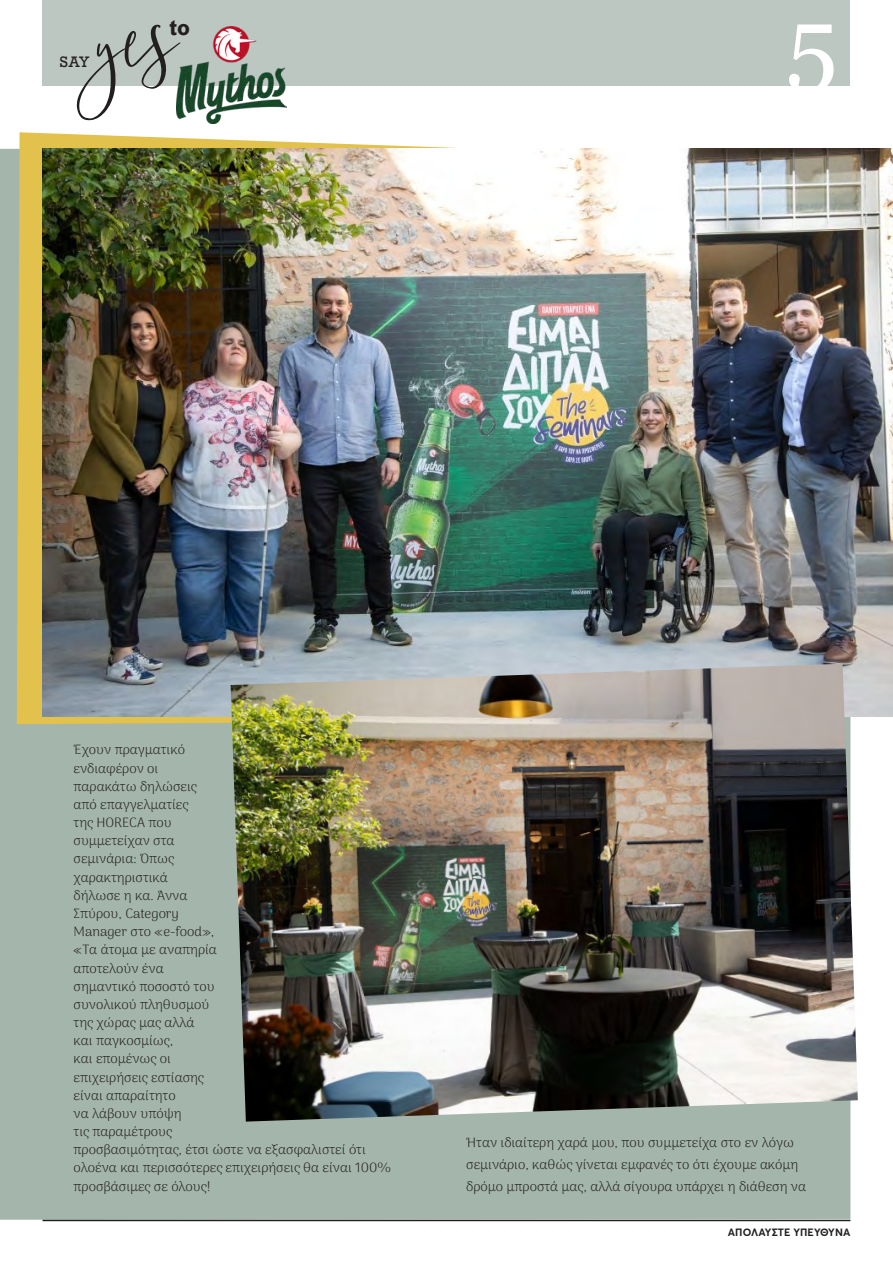
<style>
.page{position:relative;width:893px;height:1263px;background:#fff}
.page>*{position:absolute;margin:0;border:0;box-sizing:border-box;transform-origin:0 0}
.t1{font:97.5px "Georgia";color:#fff}
.t2{font:700 21px "Rockwell";color:#231f20}
.t3{font:14.25px "Rockwell";color:#231f20}
.t4{font:100 13.5px/18.1px "Arima";color:#231f20}
.t5{font:700 10.5px "Averta";letter-spacing:.01em;color:#231f20}
</style>
<div class="page">
<div style="left:0;top:149px;width:850px;height:1071px;background:#a4b5ab"></div>
<svg style="left:17px;top:132px;width:810px;height:592px;fill:#e2c14d"></svg>
<div style="left:43px;top:0;width:807px;height:85px;background:#bbc7c0"></div>
<hr style="left:43px;top:1220px;width:807px;height:1px;background:#231f20">
<svg style="left:60px;top:24px;width:117px;height:97px"></svg>
<img style="left:177px;top:27px;width:110px;height:97px">
<img style="left:43px;top:149px;width:850px;height:567px">
<img style="left:231px;top:664px;width:627px;height:457px">
<p class="t3" style="left:60px;top:53px;width:32px">SAY</p>
<h2 class="t2" style="left:169px;top:14px;width:22px">to</h2>
<h1 class="t1" style="left:786px;top:-29px;width:53px">5</h1>
<p class="t4" style="left:74px;top:741px;width:319px">Έχουν πραγματικό<br>ενδιαφέρον οι<br>παρακάτω δηλώσεις<br>από επαγγελματίες<br>της HORECA που<br>συμμετείχαν στα<br>σεμινάρια: Όπως<br>χαρακτηριστικά<br>δήλωσε η κα. Άννα<br>Σπύρου, Category<br>Manager στο «e-food»,<br>«Τα άτομα με αναπηρία<br>αποτελούν ένα<br>σημαντικό ποσοστό του<br>συνολικού πληθυσμού<br>της χώρας μας αλλά<br>και παγκοσμίως,<br>και επομένως οι<br>επιχειρήσεις εστίασης<br>είναι απαραίτητο<br>να λάβουν υπόψη<br>τις παραμέτρους<br>προσβασιμότητας, έτσι ώστε να εξασφαλιστεί ότι ολοένα και περισσότερες επιχειρήσεις θα είναι 100% προσβάσιμες σε όλους!</p>
<p class="t4" style="left:466px;top:1132px;width:341px;line-height:21.6px">Ήταν ιδιαίτερη χαρά μου, που συμμετείχα στο εν λόγω σεμινάριο, καθώς γίνεται εμφανές το ότι έχουμε ακόμη δρόμο μπροστά μας, αλλά σίγουρα υπάρχει η διάθεση να</p>
<p class="t5" style="left:728px;top:1226px;width:124px">ΑΠΟΛΑΎΣΤΕ ΥΠΕΎΘΥΝΑ</p>
</div>
